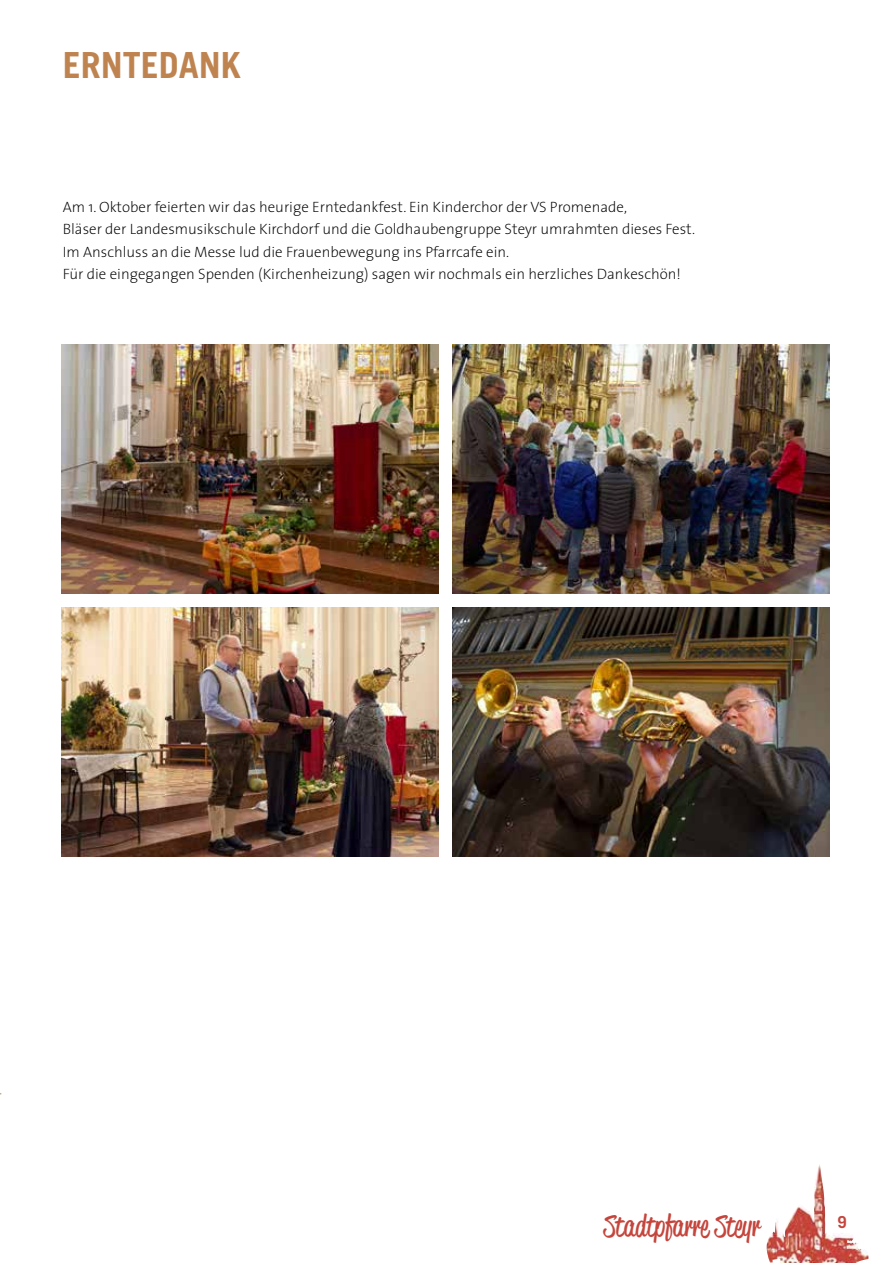
<style>
.page{position:relative;width:893px;height:1263px;background:#fff}
.page>*{position:absolute;margin:0;border:0;box-sizing:border-box;transform-origin:0 0}
.t1{font:700 36px "Trade Gothic";color:#bf834f}
.t2{font:30px "Reklame Script Regular DEMO";color:#c5453c}
.t3{font:700 16.5px "Trade Gothic";color:#c5453c}
.t4{font:200 15px/22.5px "The Sans";color:#000}
</style>
<div class="page">
<img style="left:766px;top:1164px;width:103px;height:99px">
<img style="left:62px;top:345px;width:376px;height:248px">
<img style="left:62px;top:607px;width:376px;height:250px">
<img style="left:453px;top:344px;width:376px;height:249px">
<img style="left:453px;top:607px;width:376px;height:249px">
<h1 class="t1" style="left:63px;top:43px;width:180px">ERNTEDANK</h1>
<p class="t4" style="left:63px;top:195px;width:634px">Am 1. Oktober feierten wir das heurige Erntedankfest. Ein Kinderchor der VS Promenade,<br>Bläser der Landesmusikschule Kirchdorf und die Goldhaubengruppe Steyr umrahmten dieses Fest.<br>Im Anschluss an die Messe lud die Frauenbewegung ins Pfarrcafe ein.<br>Für die eingegangen Spenden (Kirchenheizung) sagen wir nochmals ein herzliches Dankeschön!</p>
<h2 class="t2" style="left:604px;top:1213px;width:158px">Stadtpfarre Steyr</h2>
<p class="t3" style="left:838px;top:1212px;width:11px">9</p>
</div>
